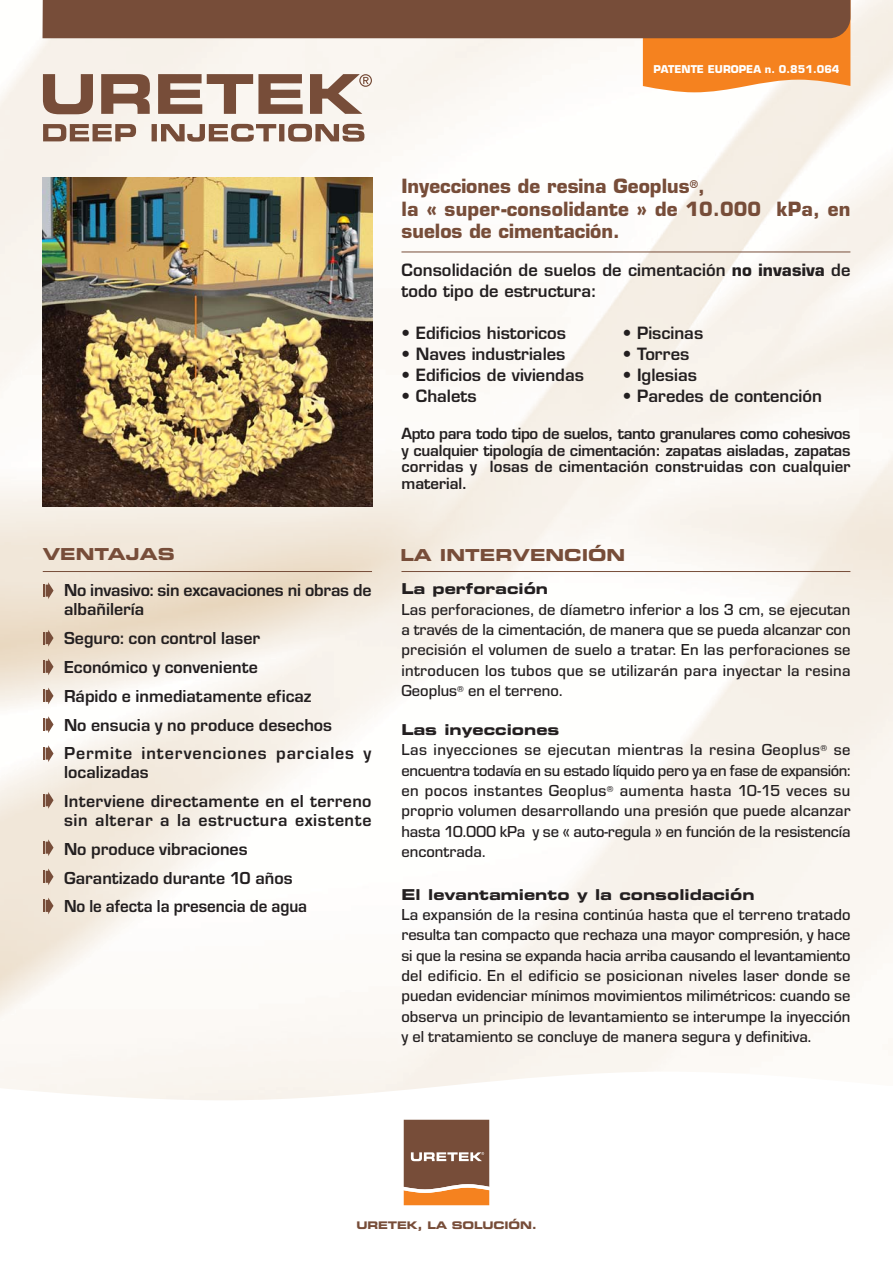
<style>
.page{position:relative;width:893px;height:1263px;background:#fff}
.page>*{position:absolute;margin:0;border:0;box-sizing:border-box;transform-origin:0 0}
.t1{font:700 19.05px/22.5px "Eurostile";color:#774d39}
.t2{font:700 18px/28.8px "Eurostile T";color:#231f20}
.t3{font:500 16.5px/20.2px "Eurostile T";color:#231f20;text-align:justify}
.t4{font:600 16.5px/21px "Eurostile";color:#231f20}
.t5{font:16.5px "Eurostile Bold Extended Two";color:#774d39}
.t6{font:600 15px/16.5px "Eurostile";letter-spacing:.01em;color:#231f20;text-align:justify}
.t7{font:15px "Eurostile Bold Extended Two";color:#231f20}
.t8{font:700 10.5px "Eurostile";color:#fff}
.t9{font:10.5px "Eurostile Bold Extended Two";letter-spacing:-.015em;color:#774d39}
.s1{font-weight:700}
</style>
<div class="page">
<img style="left:0;top:0;width:893px;height:1071px">
<hr style="left:43px;top:571px;width:329px;height:1px;background:#774d39">
<svg style="left:0;top:1071px;width:651px;height:135px"></svg>
<svg style="left:43px;top:582px;width:11px;height:17px"></svg>
<svg style="left:43px;top:630px;width:11px;height:17px"></svg>
<svg style="left:43px;top:658px;width:11px;height:17px"></svg>
<svg style="left:43px;top:688px;width:11px;height:16px"></svg>
<svg style="left:43px;top:716px;width:11px;height:17px"></svg>
<svg style="left:43px;top:745px;width:11px;height:17px"></svg>
<svg style="left:43px;top:792px;width:11px;height:17px"></svg>
<svg style="left:43px;top:124px;width:321px;height:18px"></svg>
<svg style="left:43px;top:0;width:807px;height:114px"></svg>
<img style="left:43px;top:178px;width:329px;height:329px">
<hr style="left:401px;top:571px;width:449px;height:1px;background:#774d39">
<hr style="left:401px;top:252px;width:449px;height:1px;background:#774d39">
<svg style="left:43px;top:839px;width:11px;height:17px"></svg>
<svg style="left:43px;top:868px;width:11px;height:17px"></svg>
<svg style="left:43px;top:897px;width:11px;height:17px"></svg>
<svg style="left:404px;top:1120px;width:85px;height:85px"></svg>
<p class="t8" style="left:654px;top:65px;width:187px">PATENTE EUROPEA n. 0.851.064</p>
<p class="t1" style="left:401px;top:177px;width:450px">Inyecciones de resina Geoplus<sup>®</sup>,<br>la « super-consolidante » de 10.000 kPa, en suelos de cimentación.</p>
<p class="t4" style="left:401px;top:261px;width:451px">Consolidación de suelos de cimentación <span class="s1">no invasiva</span> de todo tipo de estructura:</p>
<p class="t4" style="left:401px;top:324px;width:166px">• Edificios historicos</p>
<p class="t4" style="left:401px;top:345px;width:165px">• Naves industriales</p>
<p class="t4" style="left:401px;top:366px;width:184px">• Edificios de viviendas</p>
<p class="t4" style="left:401px;top:387px;width:77px">• Chalets</p>
<p class="t6" style="left:401px;top:427px;width:451px">Apto para todo tipo de suelos, tanto granulares como cohesivos y cualquier tipología de cimentación: zapatas aisladas, zapatas corridas y losas de cimentación construidas con cualquier material.</p>
<p class="t4" style="left:623px;top:324px;width:82px">• Piscinas</p>
<p class="t4" style="left:623px;top:345px;width:68px">• Torres</p>
<p class="t4" style="left:623px;top:366px;width:76px">• Iglesias</p>
<p class="t4" style="left:623px;top:387px;width:201px">• Paredes de contención</p>
<p class="t5" style="left:43px;top:548px;width:134px">VENTAJAS</p>
<p class="t5" style="left:400px;top:549px;width:226px">LA INTERVENCIÓN</p>
<p class="t7" style="left:401px;top:583px;width:148px">La perforación</p>
<p class="t3" style="left:401px;top:600px;width:451px">Las perforaciones, de díametro inferior a los 3 cm, se ejecutan a través de la cimentación, de manera que se pueda alcanzar con precisión el volumen de suelo a tratar. En las perforaciones se introducen los tubos que se utilizarán para inyectar la resina Geoplus<sup>®</sup> en el terreno.</p>
<p class="t7" style="left:401px;top:724px;width:159px">Las inyecciones</p>
<p class="t3" style="left:401px;top:741px;width:451px">Las inyecciones se ejecutan mientras la resina Geoplus<sup>®</sup> se encuentra todavía en su estado líquido pero ya en fase de expansión: en pocos instantes Geoplus<sup>®</sup> aumenta hasta 10-15 veces su proprio volumen desarrollando una presión que puede alcanzar hasta 10.000 kPa y se « auto-regula » en función de la resistencía encontrada.</p>
<p class="t7" style="left:401px;top:889px;width:355px">El levantamiento y la consolidación</p>
<p class="t3" style="left:401px;top:905px;width:451px">La expansión de la resina continúa hasta que el terreno tratado resulta tan compacto que rechaza una mayor compresión, y hace si que la resina se expanda hacia arriba causando el levantamiento del edificio. En el edificio se posicionan niveles laser donde se puedan evidenciar mínimos movimientos milimétricos: cuando se observa un principio de levantamiento se interumpe la inyección y el tratamiento se concluye de manera segura y definitiva.</p>
<p class="t2" style="left:64px;top:582px;width:309px;line-height:18.9px">No invasivo: sin excavaciones ni obras de albañilería</p>
<p class="t2" style="left:64px;top:625px;width:309px">Seguro: con control laser<br>Económico y conveniente<br>Rápido e inmediatamente eficaz<br>No ensucia y no produce desechos<br>Permite intervenciones parciales y</p>
<p class="t2" style="left:64px;top:759px;width:309px">localizadas<br>Interviene directamente en el terreno</p>
<p class="t2" style="left:64px;top:807px;width:309px">sin alterar a la estructura existente<br>No produce vibraciones<br>Garantizado durante 10 años<br>No le afecta la presencia de agua</p>
<p class="t9" style="left:356px;top:1221px;width:182px">URETEK, LA SOLUCIÓN.</p>
</div>
